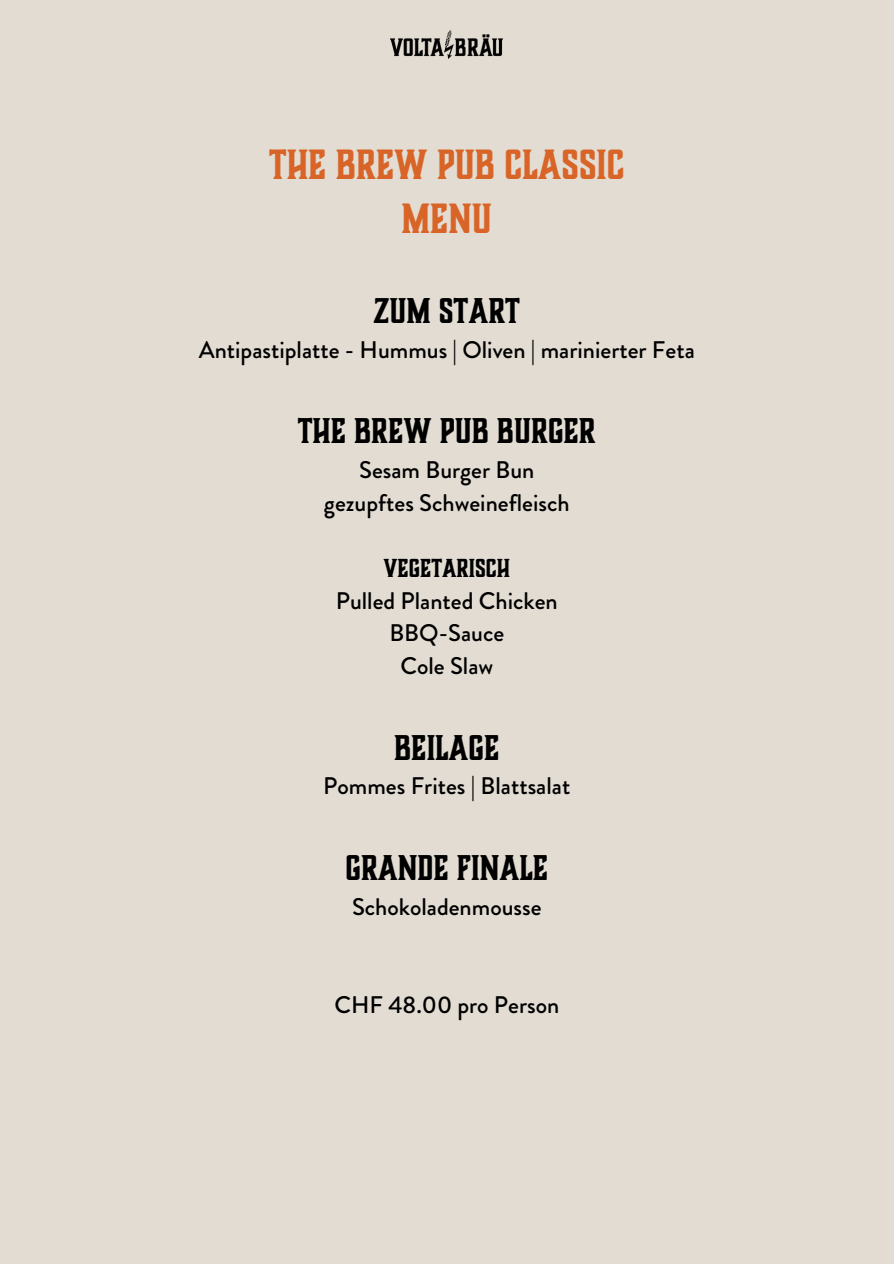
<style>
.page{position:relative;width:894px;height:1264px;background:#fff}
.page>*{position:absolute;margin:0;border:0;box-sizing:border-box;transform-origin:0 0}
.t1{font:700 39px/54px "Boucherie Block";color:#d86427;text-align:center}
.t2{font:700 33px "Boucherie Block";color:#000}
.t3{font:500 24px "Brandon Grotesque";color:#000}
.t4{font:700 24px "Boucherie Block";color:#000}
</style>
<div class="page">
<div style="left:0;top:0;width:893px;height:1263px;background:#e2dcd2"></div>
<img style="left:391px;top:30px;width:111px;height:28px">
<p class="t1" style="left:269px;top:138px;width:356px">THE BREW PUB CLASSIC<br>MENU</p>
<h1 class="t2" style="left:373px;top:289px;width:148px">ZUM START</h1>
<p class="t3" style="left:199px;top:332px;width:497px">Antipastiplatte - Hummus | Oliven | marinierter Feta</p>
<p class="t2" style="left:297px;top:409px;width:299px">THE BREW PUB BURGER</p>
<p class="t3" style="left:359px;top:453px;width:177px">Sesam Burger Bun</p>
<p class="t3" style="left:324px;top:485px;width:247px">gezupftes Schweinefleisch</p>
<p class="t4" style="left:383px;top:552px;width:128px">VEGETARISCH</p>
<p class="t3" style="left:336px;top:583px;width:223px">Pulled Planted Chicken</p>
<p class="t3" style="left:389px;top:616px;width:116px">BBQ-Sauce</p>
<p class="t3" style="left:400px;top:648px;width:94px">Cole Slaw</p>
<p class="t2" style="left:394px;top:725px;width:107px">BEILAGE</p>
<p class="t3" style="left:323px;top:769px;width:248px">Pommes Frites | Blattsalat</p>
<p class="t2" style="left:345px;top:846px;width:204px">GRANDE FINALE</p>
<p class="t3" style="left:352px;top:889px;width:191px">Schokoladenmousse</p>
<p class="t3" style="left:334px;top:987px;width:226px">CHF 48.00 pro Person</p>
</div>
